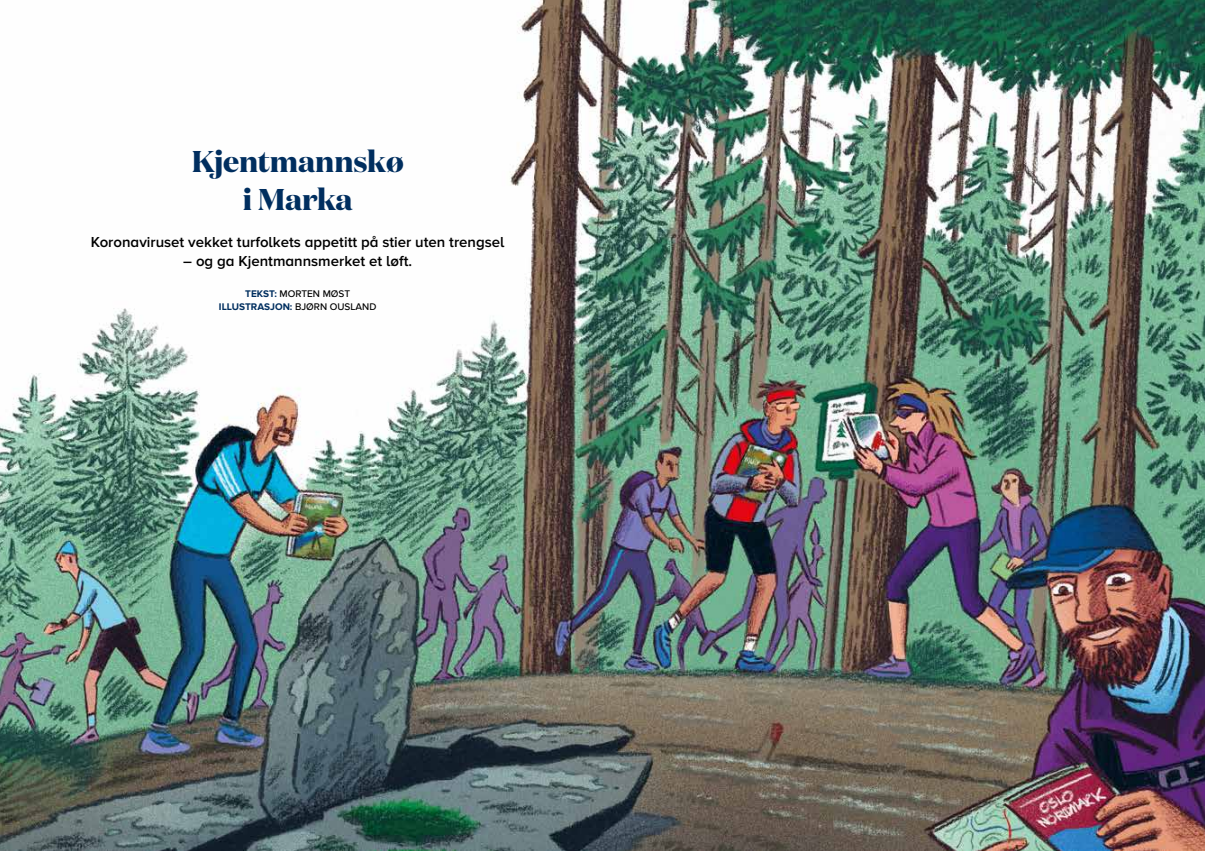
<style>
.page{position:relative;width:1205px;height:851px;background:#fff}
.page>*{position:absolute;margin:0;border:0;box-sizing:border-box;transform-origin:0 0}
.t1{font:700 30px/37.5px "Domaine Display";letter-spacing:-.005em;color:#002e5f;text-align:center}
.t2{font:600 15px "Proxima Nova A";color:#000}
.t3{font:700 10px "Proxima Nova";color:#002e5f}
.t4{font:500 10px "Proxima Nova A";color:#000}
.s1{font-family:"Proxima Nova";font-weight:700;color:#002e5f}
.s2{font-family:"Proxima Nova A";font-weight:500;color:#000}
</style>
<div class="page">
<img style="left:0;top:0;width:1205px;height:850px">
<h1 class="t1" style="left:192px;top:142px;width:213px">Kjentmannskø i Marka</h1>
<p class="t2" style="left:91px;top:233px;width:415px">Koronaviruset vekket turfolkets appetitt på stier uten trengsel</p>
<p class="t2" style="left:183px;top:252px;width:230px">– og ga Kjentmannsmerket et løft.</p>
<p class="t4" style="left:245px;top:288px;width:106px"><span class="s1">TEKST:</span> MORTEN MØST</p>
<p class="t3" style="left:219px;top:300px;width:159px">ILLUSTRASJON: <span class="s2">BJØRN OUSLAND</span></p>
</div>
